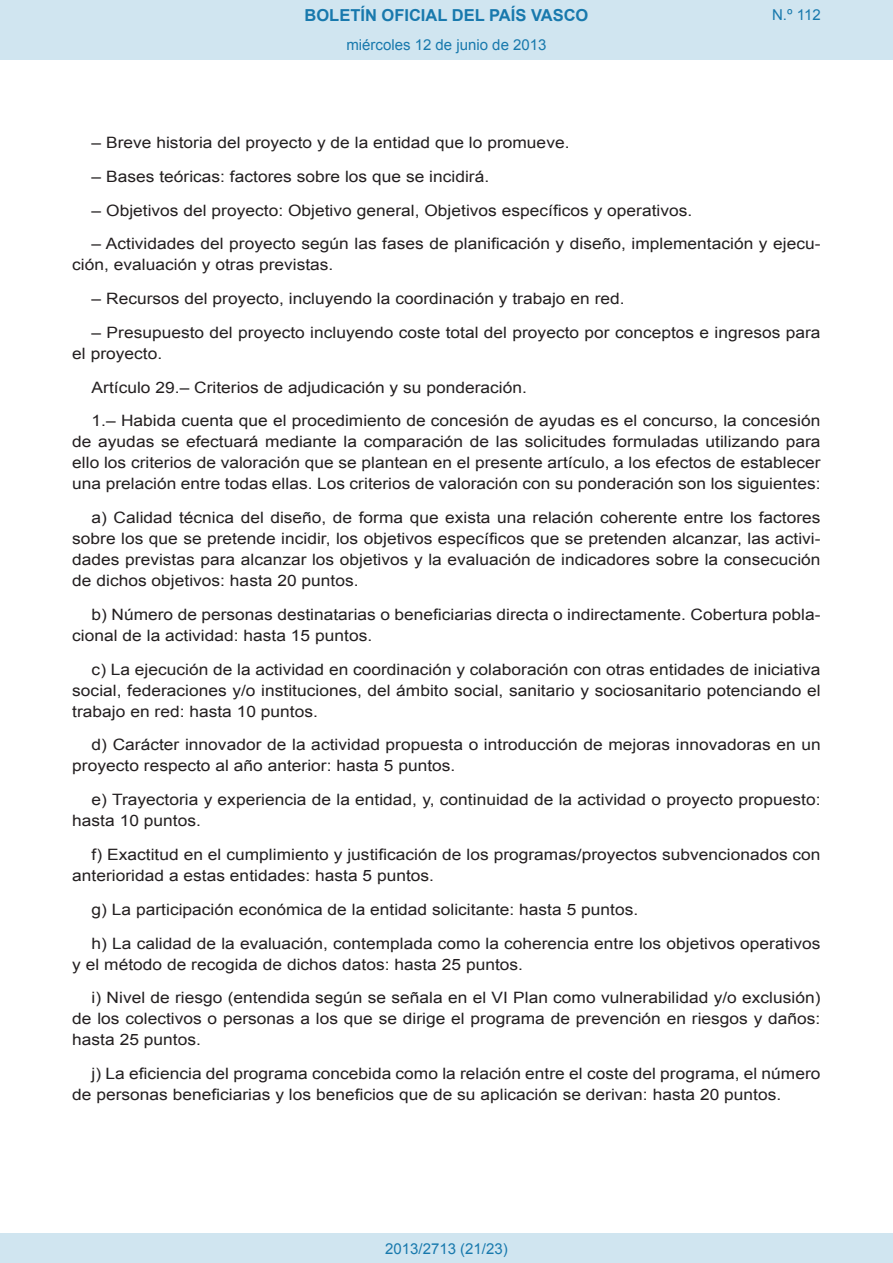
<style>
.page{position:relative;width:893px;height:1263px;background:#fff}
.page>*{position:absolute;margin:0;border:0;box-sizing:border-box;transform-origin:0 0}
.t1{font:700 16.5px "Arial";color:#1879ad}
.BOPVDetalle{font:15.6px/21px "Arial";color:#231f20;scale:1.11 1}
.Paginacion_Centro{font:15px "Arial";color:#1879ad}
</style>
<div class="page">
<div style="left:0;top:0;width:893px;height:60px;background:#d0e5f0"></div>
<div style="left:0;top:1233px;width:893px;height:30px;background:#d0e5f0"></div>
<p class="t1" style="left:305px;top:4px;width:285px">BOLETÍN OFICIAL DEL PAÍS VASCO</p>
<p class="Paginacion_Centro" style="left:346px;top:35px;width:202px">miércoles 12 de junio de 2013</p>
<p class="Paginacion_Centro" style="left:772px;top:5px;width:50px">N.º 112</p>
<p class="BOPVDetalle" style="left:92px;top:132px;width:432px">– Breve historia del proyecto y de la entidad que lo promueve.</p>
<p class="BOPVDetalle" style="left:92px;top:166px;width:360px">– Bases teóricas: factores sobre los que se incidirá.</p>
<p class="BOPVDetalle" style="left:92px;top:200px;width:543px">– Objetivos del proyecto: Objetivo general, Objetivos específicos y operativos.</p>
<p class="BOPVDetalle" style="left:72px;top:234px;width:676px;text-indent:19px">– Actividades del proyecto según las fases de planificación y diseño, implementación y ejecu&shy;ción, evaluación y otras previstas.</p>
<p class="BOPVDetalle" style="left:92px;top:288px;width:482px">– Recursos del proyecto, incluyendo la coordinación y trabajo en red.</p>
<p class="BOPVDetalle" style="left:72px;top:322px;width:676px;text-indent:19px">– Presupuesto del proyecto incluyendo coste total del proyecto por conceptos e ingresos para el proyecto.</p>
<p class="BOPVDetalle" style="left:92px;top:377px;width:394px">Artículo 29.– Criterios de adjudicación y su ponderación.</p>
<p class="BOPVDetalle" style="left:72px;top:411px;width:676px;text-align:justify;text-indent:19px">1.– Habida cuenta que el procedimiento de concesión de ayudas es el concurso, la concesión de ayudas se efectuará mediante la comparación de las solicitudes formuladas utilizando para ello los criterios de valoración que se plantean en el presente artículo, a los efectos de establecer una prelación entre todas ellas. Los criterios de valoración con su ponderación son los siguientes:</p>
<p class="BOPVDetalle" style="left:72px;top:507px;width:676px;text-align:justify;text-indent:19px">a) Calidad técnica del diseño, de forma que exista una relación coherente entre los factores sobre los que se pretende incidir, los objetivos específicos que se pretenden alcanzar, las activi&shy;dades previstas para alcanzar los objetivos y la evaluación de indicadores sobre la consecución de dichos objetivos: hasta 20 puntos.</p>
<p class="BOPVDetalle" style="left:72px;top:604px;width:676px;text-indent:19px">b) Número de personas destinatarias o beneficiarias directa o indirectamente. Cobertura pobla&shy;cional de la actividad: hasta 15 puntos.</p>
<p class="BOPVDetalle" style="left:72px;top:659px;width:676px;text-align:justify;text-indent:19px">c) La ejecución de la actividad en coordinación y colaboración con otras entidades de iniciativa social, federaciones y/o instituciones, del ámbito social, sanitario y sociosanitario potenciando el trabajo en red: hasta 10 puntos.</p>
<p class="BOPVDetalle" style="left:72px;top:735px;width:676px;text-indent:19px">d) Carácter innovador de la actividad propuesta o introducción de mejoras innovadoras en un proyecto respecto al año anterior: hasta 5 puntos.</p>
<p class="BOPVDetalle" style="left:72px;top:789px;width:676px;text-indent:19px">e) Trayectoria y experiencia de la entidad, y, continuidad de la actividad o proyecto propuesto: hasta 10 puntos.</p>
<p class="BOPVDetalle" style="left:72px;top:844px;width:676px;text-indent:19px">f) Exactitud en el cumplimiento y justificación de los programas/proyectos subvencionados con anterioridad a estas entidades: hasta 5 puntos.</p>
<p class="BOPVDetalle" style="left:92px;top:899px;width:494px">g) La participación económica de la entidad solicitante: hasta 5 puntos.</p>
<p class="BOPVDetalle" style="left:72px;top:933px;width:675px;text-indent:19px">h) La calidad de la evaluación, contemplada como la coherencia entre los objetivos operativos y el método de recogida de dichos datos: hasta 25 puntos.</p>
<p class="BOPVDetalle" style="left:72px;top:987px;width:675px;text-align:justify;text-indent:19px">i) Nivel de riesgo (entendida según se señala en el VI Plan como vulnerabilidad y/o exclusión) de los colectivos o personas a los que se dirige el programa de prevención en riesgos y daños: hasta 25 puntos.</p>
<p class="BOPVDetalle" style="left:72px;top:1063px;width:676px;text-indent:19px">j) La eficiencia del programa concebida como la relación entre el coste del programa, el número de personas beneficiarias y los beneficios que de su aplicación se derivan: hasta 20 puntos.</p>
<p class="Paginacion_Centro" style="left:385px;top:1238px;width:124px">2013/2713 (21/23)</p>
</div>
